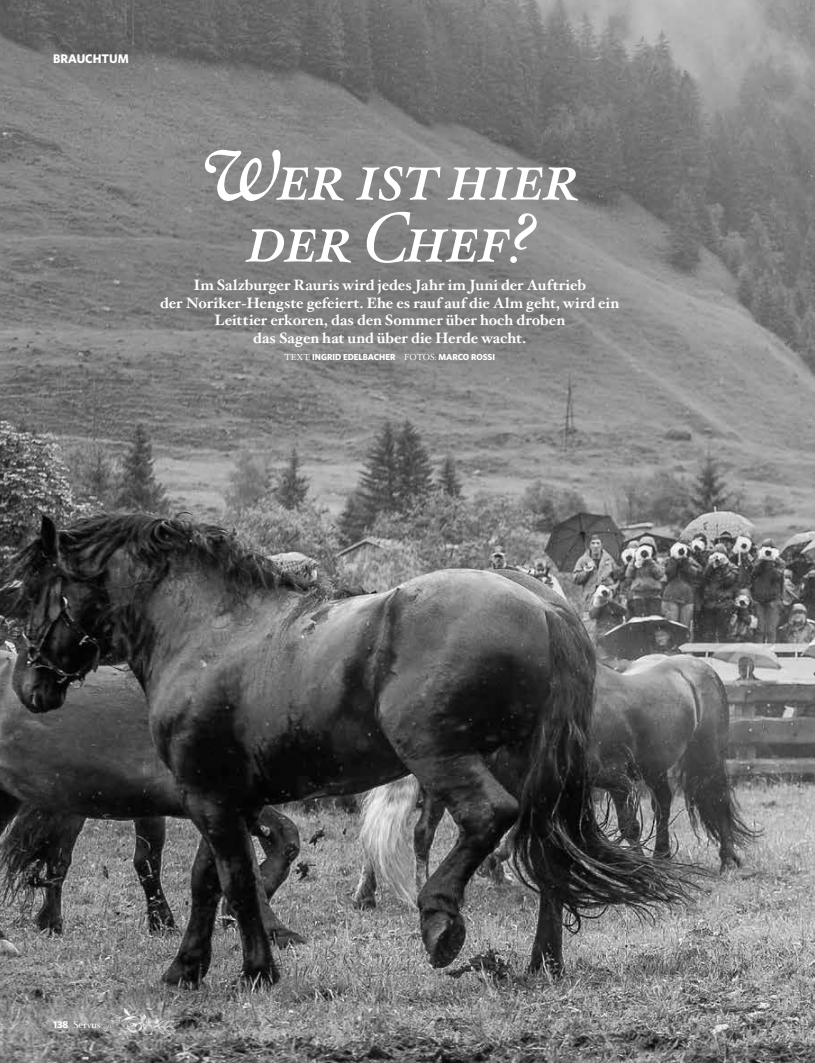
<style>
.page{position:relative;width:815px;height:1063px;background:#fff}
.page>*{position:absolute;margin:0;border:0;box-sizing:border-box;transform-origin:0 0}
.t1{font:italic 70.38px/62px "Hoefler Txt";letter-spacing:-.035em;color:#fff;text-align:center}
.t2{font:700 15px/17.5px "Hoefler Txt";color:#fff;text-align:center}
.t3{font:700 12.5px "Whitney";color:#fff}
.t4{font:10px "Hoefler Txt";letter-spacing:-.005em;color:#fff}
.t5{font:700 8.75px "Whitney";color:#fff}
.s1{font-family:"Hoefler Txt";font-weight:400}
.s2{font-family:"Whitney";font-weight:700}
</style>
<div class="page">
<img style="left:0;top:0;width:815px;height:1063px">
<img style="left:99px;top:1002px;width:83px;height:45px">
<svg style="left:58px;top:13px;width:664px;height:489px;background:#828282"></svg>
<p class="t3" style="left:53px;top:50px;width:77px">BRAUCHTUM</p>
<h1 class="t1" style="left:200px;top:144px;width:381px">Wer ist hier der Chef?</h1>
<p class="t2" style="left:160px;top:276px;width:461px">Im Salzburger Rauris wird jedes Jahr im Juni der Auftrieb<br>der Noriker-Hengste gefeiert. Ehe es rauf auf die Alm geht, wird ein Leittier erkoren, das den Sommer über hoch droben<br>das Sagen hat und über die Herde wacht.</p>
<p class="t5" style="left:285px;top:351px;width:212px"><span class="s1">TEXT:</span> INGRID EDELBACHER <span class="s1">FOTOS:</span> MARCO ROSSI</p>
<p class="t4" style="left:53px;top:1017px;width:49px"><span class="s2">138</span> Servus</p>
</div>
